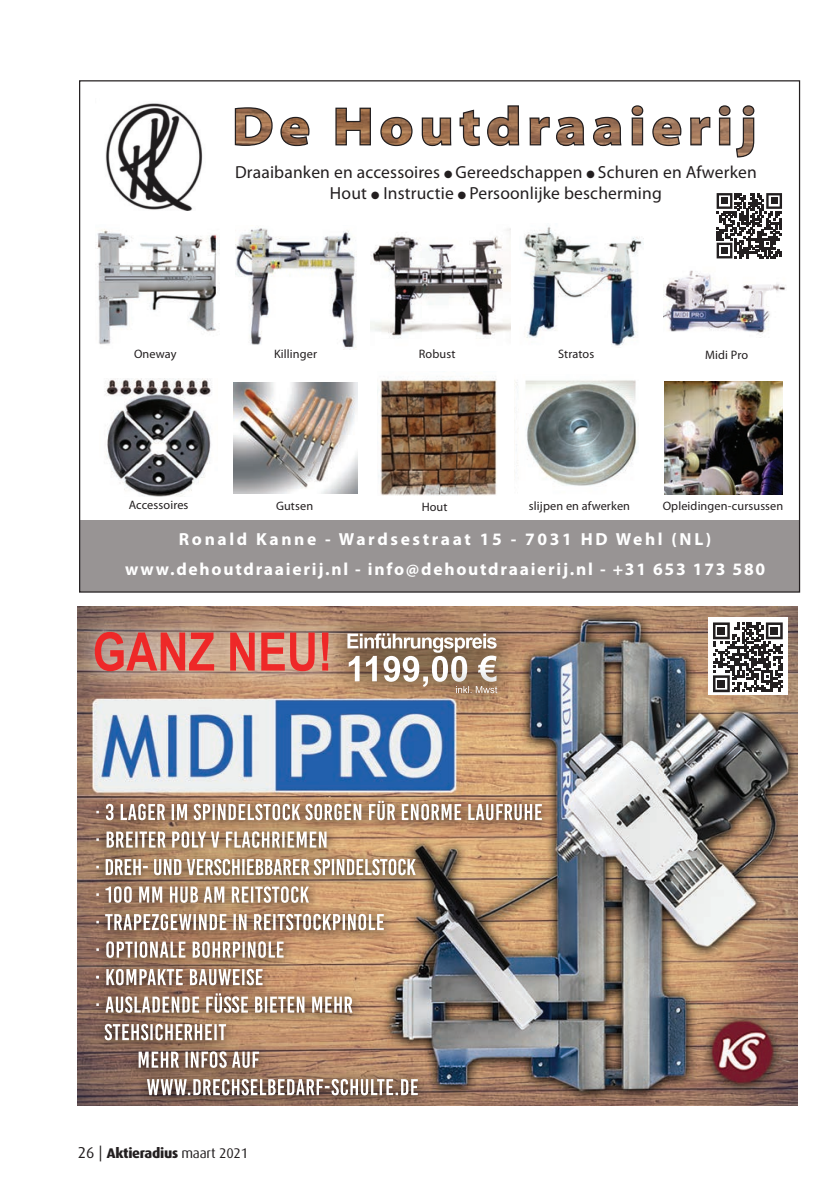
<style>
.page{position:relative;width:837px;height:1194px;background:#fff}
.page>*{position:absolute;margin:0;border:0;box-sizing:border-box;transform-origin:0 0}
.t1{font:700 17.5px/29.8px "Myriad Pro";letter-spacing:.1em;color:#fff;text-align:center}
.t2{font:17.5px/21px "Myriad Pro";letter-spacing:.01em;color:#231f20;text-align:center}
.t3{font:800 14px "Dax";letter-spacing:-.02em;color:#231f20}
.t4{font:12.25px "Myriad Pro";letter-spacing:.01em;color:#231f20}
.s1{font-weight:400;font-size:15.75px}
.s2{font-weight:400}
</style>
<div class="page">
<img style="left:77px;top:607px;width:720px;height:498px">
<div style="left:708px;top:617px;width:79px;height:78px;background:#fff"></div>
<svg style="left:713px;top:622px;width:69px;height:70px"></svg>
<div style="left:717px;top:627px;width:7px;height:7px;background:#231f20"></div>
<div style="left:770px;top:627px;width:7px;height:7px;background:#231f20"></div>
<div style="left:717px;top:680px;width:7px;height:7px;background:#231f20"></div>
<img style="left:105px;top:103px;width:98px;height:108px">
<div style="left:80px;top:520px;width:719px;height:72px;background:#989494"></div>
<img style="left:97px;top:229px;width:121px;height:116px">
<img style="left:370px;top:228px;width:140px;height:111px">
<img style="left:235px;top:228px;width:122px;height:120px">
<img style="left:664px;top:382px;width:118px;height:112px">
<img style="left:663px;top:270px;width:123px;height:64px">
<img style="left:523px;top:226px;width:120px;height:120px">
<img style="left:105px;top:378px;width:107px;height:118px">
<img style="left:377px;top:376px;width:120px;height:119px">
<img style="left:514px;top:380px;width:123px;height:106px">
<img style="left:233px;top:383px;width:124px;height:110px">
<svg style="left:234px;top:105px;width:520px;height:53px"></svg>
<svg style="left:716px;top:193px;width:65px;height:65px"></svg>
<div style="left:721px;top:197px;width:6px;height:7px;background:#231f20"></div>
<div style="left:770px;top:197px;width:7px;height:7px;background:#231f20"></div>
<div style="left:721px;top:247px;width:6px;height:7px;background:#231f20"></div>
<p class="t4" style="left:134px;top:347px;width:44px">Oneway</p>
<p class="t2" style="left:235px;top:162px;width:523px">Draaibanken en accessoires ● Gereedschappen ● Schuren en Afwerken<br>Hout ● Instructie ● Persoonlijke bescherming</p>
<p class="t4" style="left:274px;top:347px;width:45px">Killinger</p>
<p class="t4" style="left:418px;top:347px;width:38px">Robust</p>
<p class="t4" style="left:558px;top:347px;width:38px">Stratos</p>
<p class="t4" style="left:704px;top:348px;width:45px">Midi Pro</p>
<p class="t4" style="left:129px;top:498px;width:61px">Accessoires</p>
<p class="t4" style="left:276px;top:499px;width:39px">Gutsen</p>
<p class="t4" style="left:421px;top:500px;width:27px">Hout</p>
<p class="t4" style="left:528px;top:499px;width:103px">slijpen en afwerken</p>
<p class="t4" style="left:662px;top:499px;width:122px">Opleidingen-cursussen</p>
<p class="t1" style="left:125px;top:525px;width:641px">Ronald Kanne - Wardsestraat 15 - 7031 HD Wehl (NL) www.dehoutdraaierij.nl - info@dehoutdraaierij.nl - +31 653 173 580</p>
<p class="t3" style="left:78px;top:1144px;width:172px"><span class="s1">26 |</span> Aktieradius <span class="s2">maart 2021</span></p>
</div>
